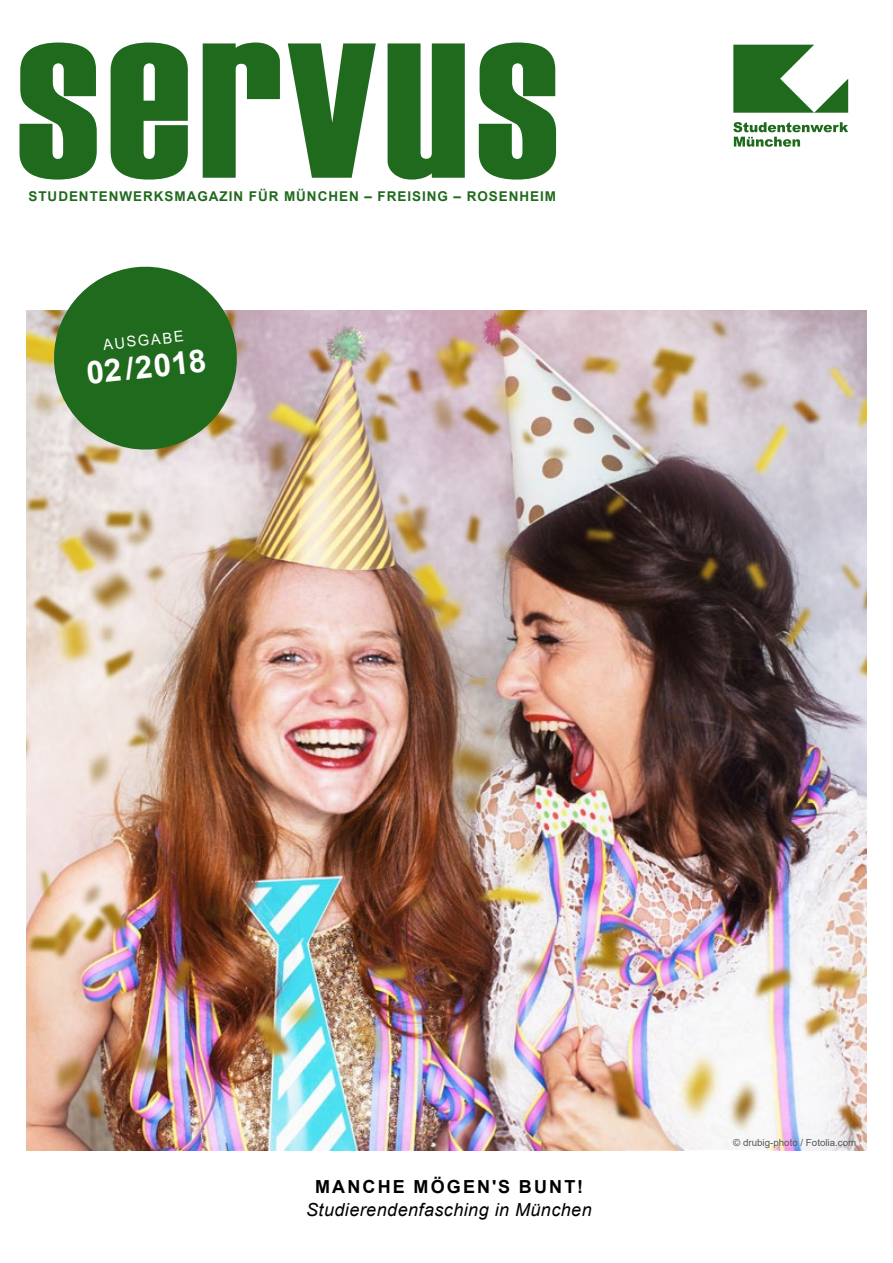
<style>
.page{position:relative;width:893px;height:1263px;background:#fff}
.page>*{position:absolute;margin:0;border:0;box-sizing:border-box;transform-origin:0 0}
.t1{font:700 31.5px "Arial";color:#fff}
.t2{font:italic 18px "Arial";letter-spacing:.025em;color:#000}
.t3{font:700 18px "Arial";letter-spacing:.12em;color:#000}
.t4{font:15px "Arial";color:#fff}
.t5{font:700 13.5px "Arial";letter-spacing:.07em;color:#206a1e}
.t6{font:9.75px "Arial";color:#565656}
</style>
<div class="page">
<img style="left:26px;top:310px;width:841px;height:840px">
<svg style="left:733px;top:122px;width:115px;height:25px"></svg>
<svg style="left:733px;top:45px;width:115px;height:68px"></svg>
<svg style="left:49px;top:266px;width:193px;height:188px;background:#56894f"></svg>
<svg style="left:20px;top:43px;width:77px;height:137px"></svg>
<svg style="left:203px;top:43px;width:77px;height:135px"></svg>
<svg style="left:388px;top:43px;width:77px;height:137px;background:#40803f"></svg>
<svg style="left:288px;top:43px;width:88px;height:135px"></svg>
<svg style="left:479px;top:43px;width:77px;height:137px"></svg>
<svg style="left:111px;top:43px;width:77px;height:137px;background:#438142"></svg>
<p class="t5" style="left:29px;top:187px;width:529px">STUDENTENWERKSMAGAZIN FÜR MÜNCHEN – FREISING – ROSENHEIM</p>
<p class="t4" style="left:102px;top:334px;width:82px;rotate:-6deg">AUSGABE</p>
<h1 class="t1" style="left:84px;top:351px;width:122px;rotate:-6deg">02/2018</h1>
<h2 class="t3" style="left:315px;top:1174px;width:270px">MANCHE MÖGEN'S BUNT!</h2>
<h2 class="t2" style="left:306px;top:1198px;width:287px">Studierendenfasching in München</h2>
<p class="t6" style="left:733px;top:1136px;width:125px">© drubig-photo / Fotolia.com</p>
</div>
